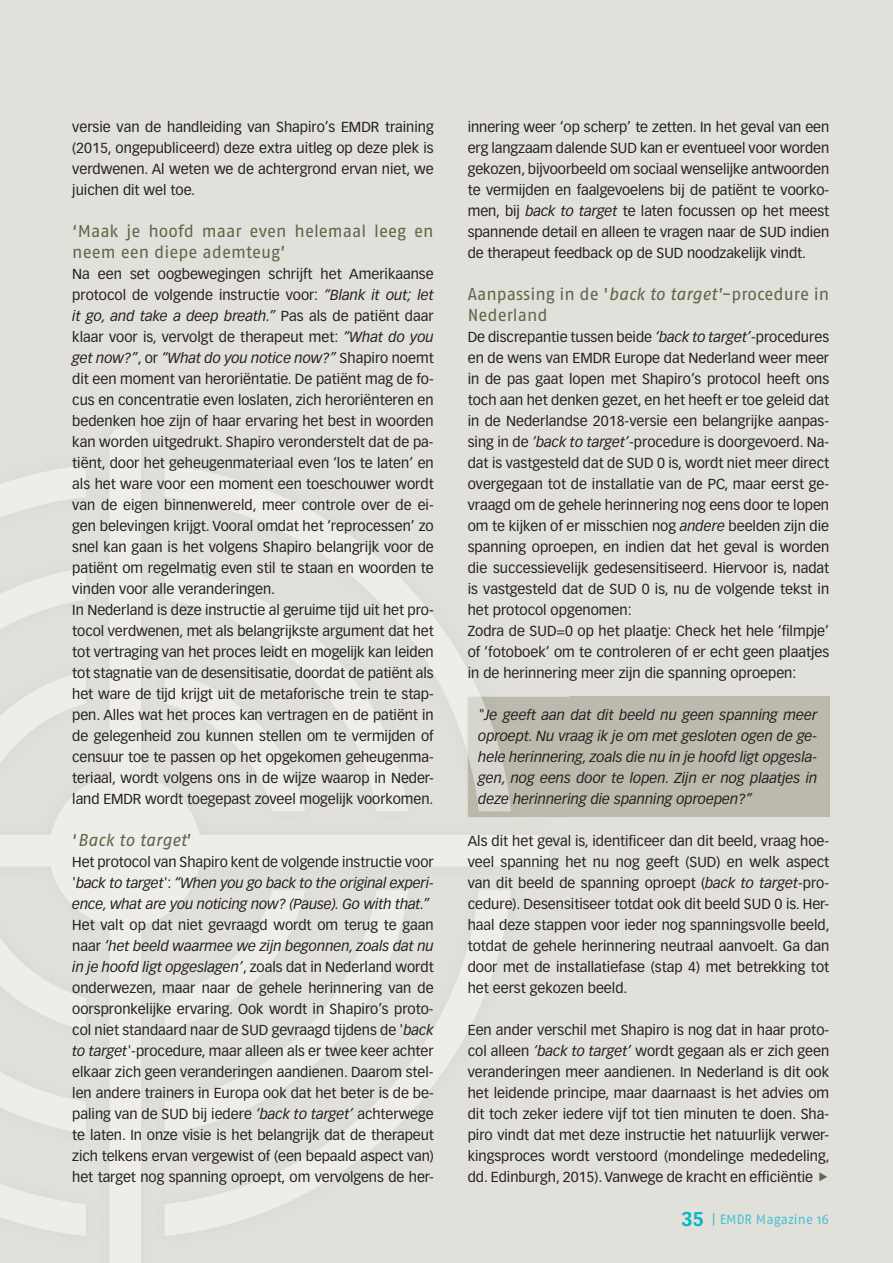
<style>
.page{position:relative;width:893px;height:1263px;background:#e1e0da}
.page>*{position:absolute;margin:0;border:0;box-sizing:border-box;transform-origin:0 0}
.t1{font:17.25px/21px "Fago No";color:#606647}
.t2{font:italic 17.25px "Fago No";color:#606647}
.t3{font:14.25px/21px "Vectora LH";color:#231f20;text-align:justify}
.t4{font:italic 14.25px/21px "Vectora LH";letter-spacing:-.01em;color:#231f20;text-align:justify}
.t5{font:13.5px "Fago No";color:#46c3d3}
.s1{font-style:italic}
.s2{font-style:normal}
.s3{font-family:"Vectora LH";font-weight:700;font-size:19.5px;color:#00b5cc}
</style>
<div class="page">
<div style="left:568px;top:697px;width:261px;height:120px;background:#bbbaac"></div>
<svg style="left:0;top:426px;width:550px;height:837px"></svg>
<p class="t3" style="left:72px;top:117px;width:363px">versie van de handleiding van Shapiro’s EMDR training (2015, ongepubliceerd) deze extra uitleg op deze plek is verdwenen. Al weten we de achtergrond ervan niet, we juichen dit wel toe.</p>
<p class="t1" style="left:72px;top:222px;width:363px">‘Maak je hoofd maar even helemaal leeg en neem een diepe ademteug’</p>
<p class="t3" style="left:72px;top:264px;width:363px;text-align:left">Na een set oogbewegingen schrijft het Amerikaanse protocol de volgende instructie voor: <span class="s1">“Blank it out; let it go, and take a deep breath.”</span> Pas als de patiënt daar klaar voor is, vervolgt de therapeut met: <span class="s1">“What do you get now?”</span>, or <span class="s1">“What do you notice now?”</span> Shapiro noemt dit een moment van heroriëntatie. De patiënt mag de fo&shy;cus en concentratie even loslaten, zich heroriënteren en bedenken hoe zijn of haar ervaring het best in woorden kan worden uitgedrukt. Shapiro veronderstelt dat de pa&shy;tiënt, door het geheugenmateriaal even ‘los te laten’ en als het ware voor een moment een toeschouwer wordt van de eigen binnenwereld, meer controle over de ei&shy;gen belevingen krijgt. Vooral omdat het ‘reprocessen’ zo snel kan gaan is het volgens Shapiro belangrijk voor de patiënt om regelmatig even stil te staan en woorden te vinden voor alle veranderingen.<br>In Nederland is deze instructie al geruime tijd uit het pro&shy;tocol verdwenen, met als belangrijkste argument dat het tot vertraging van het proces leidt en mogelijk kan leiden tot stagnatie van de desensitisatie, doordat de patiënt als het ware de tijd krijgt uit de metaforische trein te stap&shy;pen. Alles wat het proces kan vertragen en de patiënt in de gelegenheid zou kunnen stellen om te vermijden of censuur toe te passen op het opgekomen geheugenma&shy;teriaal, wordt volgens ons in de wijze waarop in Neder&shy;land EMDR wordt toegepast zoveel mogelijk voorkomen.</p>
<p class="t2" style="left:72px;top:832px;width:121px"><span class="s2">‘</span>Back to target<span class="s2">’</span></p>
<p class="t4" style="left:72px;top:852px;width:363px"><span class="s2">Het protocol van Shapiro kent de volgende instructie voor '</span>back to target'<span class="s2">:</span> “When you go back to the original experi&shy;ence, what are you noticing now? (Pause). Go with that.”</p>
<p class="t3" style="left:72px;top:915px;width:363px">Het valt op dat niet gevraagd wordt om terug te gaan naar <span class="s1">‘het beeld waarmee we zijn begonnen, zoals dat nu in je hoofd ligt opgeslagen’</span>, zoals dat in Nederland wordt onderwezen, maar naar de gehele herinnering van de oorspronkelijke ervaring. Ook wordt in Shapiro’s proto&shy;col niet standaard naar de SUD gevraagd tijdens de '<span class="s1">back to target'</span>-procedure, maar alleen als er twee keer achter elkaar zich geen veranderingen aandienen. Daarom stel&shy;len andere trainers in Europa ook dat het beter is de be&shy;paling van de SUD bij iedere <span class="s1">‘back to target’</span> achterwege te laten. In onze visie is het belangrijk dat de therapeut zich telkens ervan vergewist of (een bepaald aspect van) het target nog spanning oproept, om vervolgens de her-</p>
<p class="t3" style="left:468px;top:117px;width:363px">innering weer ‘op scherp’ te zetten. In het geval van een erg langzaam dalende SUD kan er eventueel voor worden gekozen, bijvoorbeeld om sociaal wenselijke antwoorden te vermijden en faalgevoelens bij de patiënt te voorko&shy;men, bij <span class="s1">back to target</span> te laten focussen op het meest spannende detail en alleen te vragen naar de SUD indien de therapeut feedback op de SUD noodzakelijk vindt.</p>
<p class="t1" style="left:468px;top:285px;width:363px">Aanpassing in de '<span class="s1">back to target'</span>-procedure in<br>Nederland</p>
<p class="t3" style="left:468px;top:327px;width:363px;text-align:left">De discrepantie tussen beide <span class="s1">‘back to target’</span>-procedures en de wens van EMDR Europe dat Nederland weer meer in de pas gaat lopen met Shapiro’s protocol heeft ons toch aan het denken gezet, en het heeft er toe geleid dat in de Nederlandse 2018-versie een belangrijke aanpas&shy;sing in de <span class="s1">‘back to target’</span>-procedure is doorgevoerd. Na&shy;dat is vastgesteld dat de SUD 0 is, wordt niet meer direct overgegaan tot de installatie van de PC, maar eerst ge&shy;vraagd om de gehele herinnering nog eens door te lopen om te kijken of er misschien nog <span class="s1">andere</span> beelden zijn die spanning oproepen, en indien dat het geval is worden die successievelijk gedesensitiseerd. Hiervoor is, nadat is vastgesteld dat de SUD 0 is, nu de volgende tekst in het protocol opgenomen:<br>Zodra de SUD=0 op het plaatje: Check het hele ‘filmpje’ of ‘fotoboek’ om te controleren of er echt geen plaatjes in de herinnering meer zijn die spanning oproepen:</p>
<p class="t4" style="left:478px;top:705px;width:341px">"Je geeft aan dat dit beeld nu geen spanning meer oproept. Nu vraag ik je om met gesloten ogen de ge&shy;hele herinnering, zoals die nu in je hoofd ligt opgesla&shy;gen, nog eens door te lopen. Zijn er nog plaatjes in deze herinnering die spanning oproepen?”</p>
<p class="t3" style="left:468px;top:831px;width:363px">Als dit het geval is, identificeer dan dit beeld, vraag hoe&shy;veel spanning het nu nog geeft (SUD) en welk aspect van dit beeld de spanning oproept (<span class="s1">back to target</span>-pro&shy;cedure). Desensitiseer totdat ook dit beeld SUD 0 is. Her&shy;haal deze stappen voor ieder nog spanningsvolle beeld, totdat de gehele herinnering neutraal aanvoelt. Ga dan door met de installatiefase (stap 4) met betrekking tot het eerst gekozen beeld.</p>
<p class="t3" style="left:468px;top:1020px;width:363px">Een ander verschil met Shapiro is nog dat in haar proto&shy;col alleen <span class="s1">‘back to target’</span> wordt gegaan als er zich geen veranderingen meer aandienen. In Nederland is dit ook het leidende principe, maar daarnaast is het advies om dit toch zeker iedere vijf tot tien minuten te doen. Sha&shy;piro vindt dat met deze instructie het natuurlijk verwer&shy;kingsproces wordt verstoord (mondelinge mededeling, dd. Edinburgh, 2015). Vanwege de kracht en efficiëntie</p>
<p class="t5" style="left:681px;top:1213px;width:150px"><span class="s3">35</span> | EMDR Magazine 16</p>
</div>
